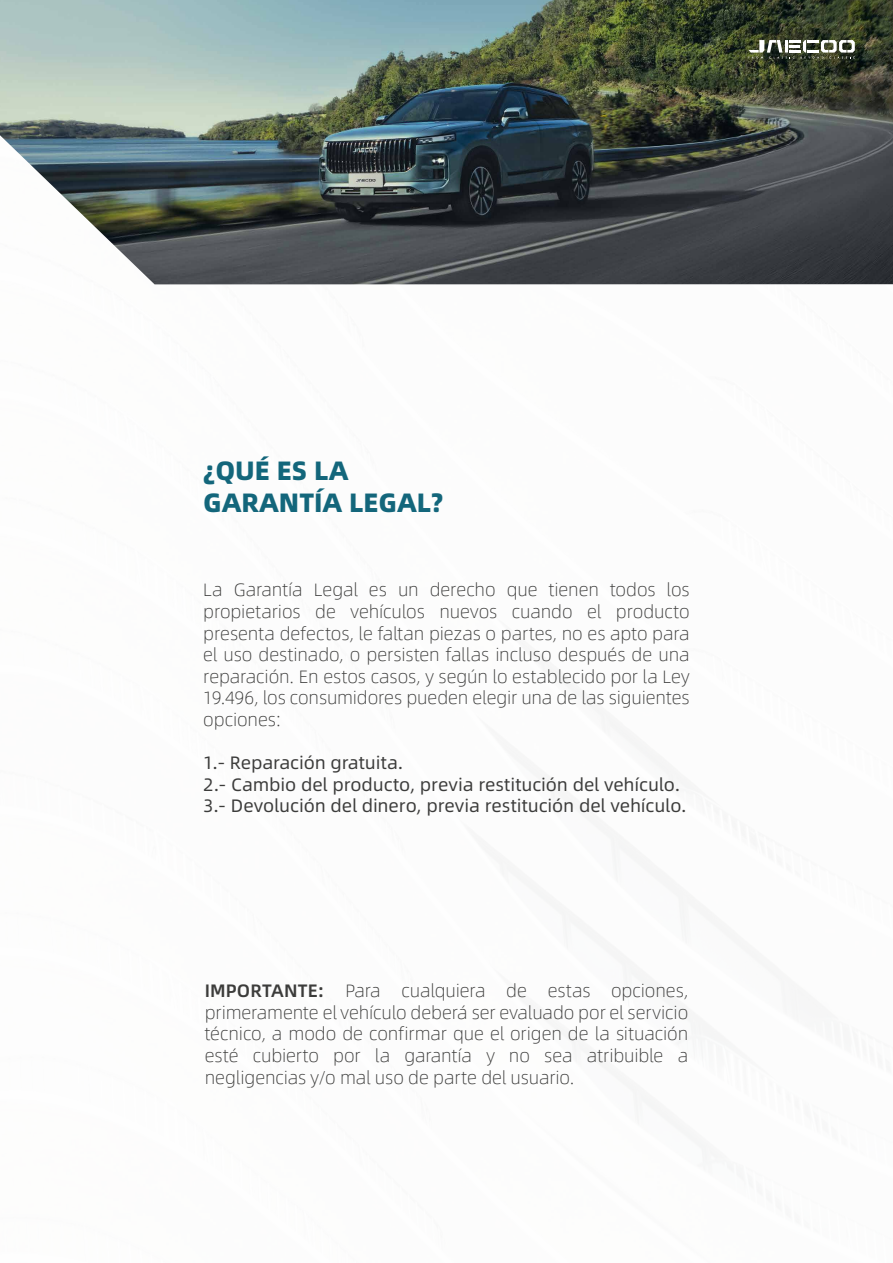
<style>
.page{position:relative;width:893px;height:1263px;background:#fff}
.page>*{position:absolute;margin:0;border:0;box-sizing:border-box;transform-origin:0 0}
.t1{font:800 26.55px/31.8px "Alibaba Sans";color:#13667b}
.t2{font:300 18px/21.6px "Alibaba Sans";letter-spacing:-.005em;color:#3c3c3b;text-align:justify}
.t3{font:18px/21.6px "Alibaba Sans";letter-spacing:-.005em;color:#3c3c3b}
.s1{font-weight:500}
</style>
<div class="page">
<img style="left:0;top:0;width:893px;height:284px">
<svg style="left:748px;top:40px;width:107px;height:19px"></svg>
<h1 class="t1" style="left:203px;top:453px;width:241px">¿QUÉ ES LA<br>GARANTÍA LEGAL?</h1>
<p class="t2" style="left:203px;top:578px;width:488px">La Garantía Legal es un derecho que tienen todos los propietarios de vehículos nuevos cuando el producto presenta defectos, le faltan piezas o partes, no es apto para el uso destinado, o persisten fallas incluso después de una reparación. En estos casos, y según lo establecido por la Ley 19.496, los consumidores pueden elegir una de las siguientes opciones:</p>
<p class="t3" style="left:203px;top:751px;width:485px">1.- Reparación gratuita.<br>2.- Cambio del producto, previa restitución del vehículo.<br>3.- Devolución del dinero, previa restitución del vehículo.</p>
<p class="t2" style="left:205px;top:979px;width:485px"><span class="s1">IMPORTANTE:</span> Para cualquiera de estas opciones, primeramente el vehículo deberá ser evaluado por el servicio técnico, a modo de confirmar que el origen de la situación esté cubierto por la garantía y no sea atribuible a negligencias y/o mal uso de parte del usuario.</p>
</div>
